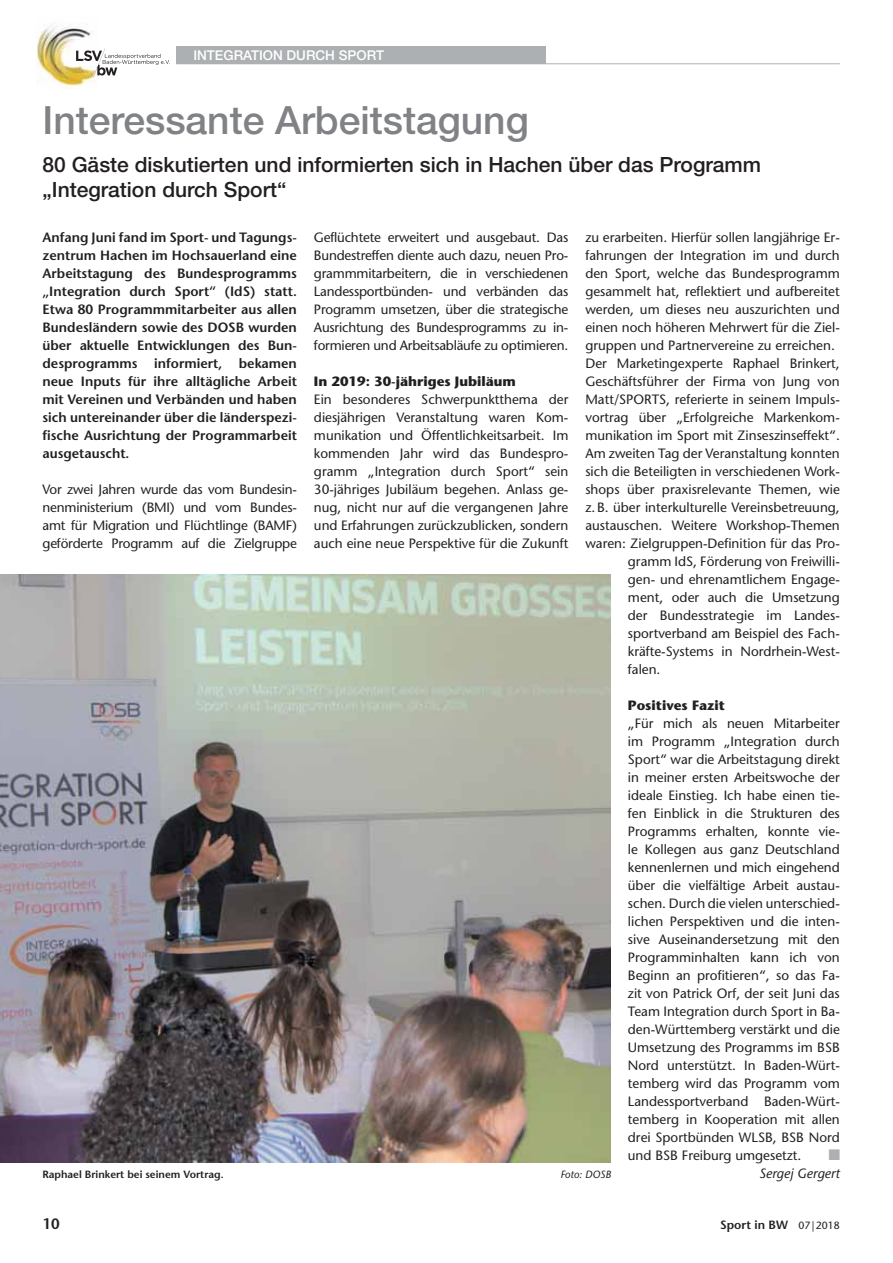
<style>
.page{position:relative;width:893px;height:1263px;background:#fff}
.page>*{position:absolute;margin:0;border:0;box-sizing:border-box;transform-origin:0 0}
.t1{font:500 39px "Helvetica Neue LT Pro";color:#808285}
.t2{font:500 21px/25.2px "Helvetica Neue LT Pro";color:#231f20}
.t3{font:600 15px "Stone Sans";color:#231f20}
.t4{font:13.5px/18px "Stone Sans";color:#231f20;text-align:justify}
.t5{font:600 13.5px/18px "Stone Sans";color:#231f20;text-align:justify}
.t6{font:700 13.5px "Stone Sans";color:#231f20}
.t7{font:500 13.5px "Helvetica Neue LT Pro";color:#fff}
.t8{font:italic 13.5px "Stone Sans";color:#231f20}
.t9{font:13.5px "WLSB";color:#adb0b2}
.t10{font:600 12px "Stone Sans";color:#231f20}
.t11{font:600 10.5px "Stone Sans";color:#231f20}
.t12{font:italic 10.5px "Stone Sans";color:#231f20}
.s1{font-weight:400;font-size:10.5px}
</style>
<div class="page">
<hr style="left:176px;top:63px;width:664px;height:1px;background:#adb0b2">
<div style="left:176px;top:46px;width:370px;height:17px;background:#adb0b2"></div>
<img style="left:36px;top:23px;width:59px;height:64px">
<svg style="left:76px;top:49px;width:94px;height:28px"></svg>
<img style="left:0;top:575px;width:611px;height:587px">
<p class="t7" style="left:193px;top:50px;width:192px">INTEGRATION DURCH SPORT</p>
<h1 class="t1" style="left:43px;top:106px;width:488px">Interessante Arbeitstagung</h1>
<h2 class="t2" style="left:43px;top:155px;width:720px">80 Gäste diskutierten und informierten sich in Hachen über das Programm „ Integration durch Sport“</h2>
<p class="t4" style="left:585px;top:230px;width:256px">zu erarbeiten. Hierfür sollen langjährige Er-</p>
<p class="t4" style="left:585px;top:248px;width:256px">fahrungen der Integration im und durch</p>
<p class="t4" style="left:585px;top:266px;width:256px">den Sport, welche das Bundesprogramm</p>
<p class="t4" style="left:585px;top:284px;width:256px">gesammelt hat, reflektiert und aufbereitet</p>
<p class="t4" style="left:585px;top:302px;width:256px">werden, um dieses neu auszurichten und</p>
<p class="t4" style="left:585px;top:320px;width:256px">einen noch höheren Mehrwert für die Ziel-</p>
<p class="t4" style="left:585px;top:338px;width:251px">gruppen und Partnervereine zu erreichen.</p>
<p class="t4" style="left:585px;top:356px;width:256px">Der Marketingexperte Raphael Brinkert,</p>
<p class="t4" style="left:585px;top:374px;width:256px">Geschäftsführer der Firma von Jung von</p>
<p class="t4" style="left:585px;top:392px;width:256px">Matt/SPORTS, referierte in seinem Impuls-</p>
<p class="t4" style="left:585px;top:409px;width:256px">vortrag über „Erfolgreiche Markenkom-</p>
<p class="t4" style="left:585px;top:427px;width:256px">munikation im Sport mit Zinseszinseffekt“.</p>
<p class="t4" style="left:585px;top:445px;width:256px">Am zweiten Tag der Veranstaltung konnten</p>
<p class="t4" style="left:585px;top:463px;width:256px">sich die Beteiligten in verschiedenen Work-</p>
<p class="t4" style="left:585px;top:481px;width:256px">shops über praxisrelevante Themen, wie</p>
<p class="t4" style="left:585px;top:499px;width:256px">z.B. über interkulturelle Vereinsbetreuung,</p>
<p class="t4" style="left:585px;top:517px;width:256px">austauschen. Weitere Workshop-Themen</p>
<p class="t4" style="left:585px;top:535px;width:256px">waren: Zielgruppen-Definition für das Pro-</p>
<p class="t4" style="left:628px;top:553px;width:213px">gramm IdS, Förderung von Freiwilli-</p>
<p class="t4" style="left:628px;top:571px;width:213px">gen- und ehrenamtlichem Engage-</p>
<p class="t4" style="left:628px;top:589px;width:213px">ment, oder auch die Umsetzung</p>
<p class="t4" style="left:628px;top:607px;width:213px">der Bundesstrategie im Landes-</p>
<p class="t4" style="left:628px;top:625px;width:213px">sportverband am Beispiel des Fach-</p>
<p class="t4" style="left:628px;top:643px;width:213px">kräfte-Systems in Nordrhein-West-</p>
<p class="t4" style="left:628px;top:661px;width:34px">falen.</p>
<p class="t6" style="left:628px;top:700px;width:99px">Positives Fazit</p>
<p class="t4" style="left:628px;top:715px;width:213px">„Für mich als neuen Mitarbeiter im Programm „Integration durch Sport“ war die Arbeitstagung direkt in meiner ersten Arbeitswoche der ideale Einstieg. Ich habe einen tie&shy;fen Einblick in die Strukturen des Programms erhalten, konnte vie&shy;le Kollegen aus ganz Deutschland kennenlernen und mich eingehend über die vielfältige Arbeit austau&shy;schen. Durch die vielen unterschied&shy;lichen Perspektiven und die inten&shy;sive Auseinandersetzung mit den Programminhalten kann ich von Beginn an profitieren“, so das Fa&shy;zit von Patrick Orf, der seit Juni das Team Integration durch Sport in Ba&shy;den-Württemberg verstärkt und die Umsetzung des Programms im BSB Nord unterstützt. In Baden-Würt&shy;temberg wird das Programm vom Landessportverband Baden-Würt&shy;temberg in Kooperation mit allen drei Sportbünden WLSB, BSB Nord und BSB Freiburg umgesetzt.</p>
<p class="t4" style="left:314px;top:230px;width:256px">Geflüchtete erweitert und ausgebaut. Das Bundestreffen diente auch dazu, neuen Pro&shy;grammmitarbeitern, die in verschiedenen Landessportbünden- und verbänden das Programm umsetzen, über die strategische Ausrichtung des Bundesprogramms zu in&shy;formieren und Arbeitsabläufe zu optimieren.</p>
<p class="t6" style="left:314px;top:376px;width:203px">In 2019: 30-jähriges Jubiläum</p>
<p class="t4" style="left:314px;top:392px;width:256px">Ein besonderes Schwerpunktthema der diesjährigen Veranstaltung waren Kom&shy;munikation und Öffentlichkeitsarbeit. Im kommenden Jahr wird das Bundespro&shy;gramm „Integration durch Sport“ sein 30-jähriges Jubiläum begehen. Anlass ge&shy;nug, nicht nur auf die vergangenen Jahre und Erfahrungen zurückzublicken, sondern auch eine neue Perspektive für die Zukunft</p>
<p class="t5" style="left:43px;top:230px;width:256px">Anfang Juni fand im Sport- und Tagungs&shy;zentrum Hachen im Hochsauerland eine Arbeitstagung des Bundesprogramms „Integration durch Sport“ (IdS) statt.<br>Etwa 80 Programmmitarbeiter aus allen Bundesländern sowie des DOSB wurden über aktuelle Entwicklungen des Bun&shy;desprogramms informiert, bekamen neue Inputs für ihre alltägliche Arbeit mit Vereinen und Verbänden und haben sich untereinander über die länderspezi&shy;fische Ausrichtung der Programmarbeit ausgetauscht.</p>
<p class="t4" style="left:43px;top:482px;width:256px">Vor zwei Jahren wurde das vom Bundesin&shy;nenministerium (BMI) und vom Bundes&shy;amt für Migration und Flüchtlinge (BAMF) geförderte Programm auf die Zielgruppe</p>
<p class="t9" style="left:829px;top:1147px;width:12px">n</p>
<p class="t8" style="left:759px;top:1168px;width:82px">Sergej Gergert</p>
<p class="t11" style="left:43px;top:1170px;width:183px">Raphael Brinkert bei seinem Vortrag.</p>
<p class="t12" style="left:560px;top:1170px;width:52px">Foto: DOSB</p>
<p class="t3" style="left:43px;top:1218px;width:19px">10</p>
<p class="t10" style="left:720px;top:1220px;width:121px">Sport in BW <span class="s1">07 | 2018</span></p>
</div>
